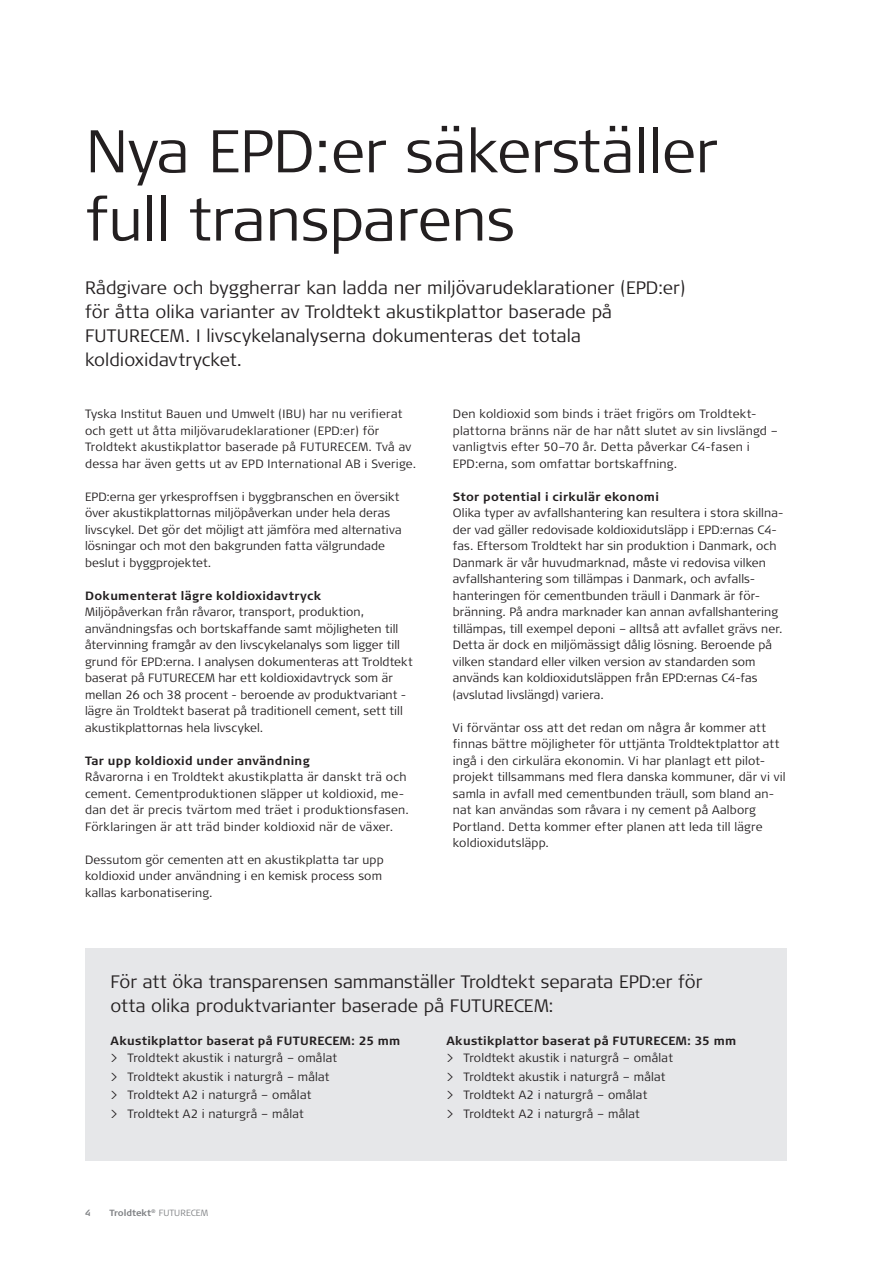
<style>
.page{position:relative;width:893px;height:1263px;background:#fff}
.page>*{position:absolute;margin:0;border:0;box-sizing:border-box;transform-origin:0 0}
.Rubrik{font:300 60px/68.2px "Signa Pro";letter-spacing:-.005em;color:#231f20}
.Underrubrik{font:300 18px/24px "Signa Pro";color:#231f20}
.Brødtext{font:300 12px/16.5px "Signa Pro";letter-spacing:.01em;color:#231f20}
.Mellemrubrik{font:700 12px "Signa Pro";letter-spacing:.025em;color:#231f20}
.t1{font:700 9px "Signa Pro";color:#808285}
.s1{font-weight:300}
</style>
<div class="page">
<div style="left:85px;top:948px;width:702px;height:213px;background:#e6e7e9"></div>
<p class="Rubrik" style="left:86px;top:114px;width:634px">Nya EPD:er säkerställer full transparens</p>
<p class="Underrubrik" style="left:85px;top:275px;width:602px">Rådgivare och byggherrar kan ladda ner miljövarudeklarationer (EPD:er) för åtta olika varianter av Troldtekt akustikplattor baserade på FUTURECEM. I livscykelanalyserna dokumenteras det totala koldioxidavtrycket.</p>
<p class="Brødtext" style="left:85px;top:405px;width:333px">Tyska Institut Bauen und Umwelt (IBU) har nu verifierat och gett ut åtta miljövarudeklarationer (EPD:er) för Troldtekt akustikplattor baserade på FUTURECEM. Två av dessa har även getts ut av EPD International AB i Sverige.</p>
<p class="Brødtext" style="left:85px;top:488px;width:318px">EPD:erna ger yrkesproffsen i byggbranschen en översikt över akustikplattornas miljöpåverkan under hela deras livscykel. Det gör det möjligt att jämföra med alternativa lösningar och mot den bakgrunden fatta välgrundade beslut i byggprojektet.</p>
<p class="Mellemrubrik" style="left:85px;top:587px;width:238px">Dokumenterat lägre koldioxidavtryck</p>
<p class="Brødtext" style="left:85px;top:603px;width:329px">Miljöpåverkan från råvaror, transport, produktion, användningsfas och bortskaffande samt möjligheten till återvinning framgår av den livscykelanalys som ligger till grund för EPD:erna. I analysen dokumenteras att Troldtekt baserat på FUTURECEM har ett koldioxidavtryck som är mellan 26 och 38 procent - beroende av produktvariant - lägre än Troldtekt baserat på traditionell cement, sett till akustikplattornas hela livscykel.</p>
<p class="Mellemrubrik" style="left:85px;top:752px;width:226px">Tar upp koldioxid under användning</p>
<p class="Brødtext" style="left:85px;top:768px;width:325px">Råvarorna i en Troldtekt akustikplatta är danskt trä och cement. Cementproduktionen släpper ut koldioxid, me&shy;dan det är precis tvärtom med träet i produktionsfasen.<br>Förklaringen är att träd binder koldioxid när de växer.</p>
<p class="Brødtext" style="left:85px;top:851px;width:300px">Dessutom gör cementen att en akustikplatta tar upp koldioxid under användning i en kemisk process som kallas karbonatisering.</p>
<p class="Brødtext" style="left:453px;top:405px;width:326px">Den koldioxid som binds i träet frigörs om Troldtekt&shy;plattorna bränns när de har nått slutet av sin livslängd – vanligtvis efter 50–70 år. Detta påverkar C4-fasen i EPD:erna, som omfattar bortskaffning.</p>
<p class="Mellemrubrik" style="left:453px;top:488px;width:208px">Stor potential i cirkulär ekonomi</p>
<p class="Brødtext" style="left:453px;top:504px;width:332px">Olika typer av avfallshantering kan resultera i stora skillna&shy;der vad gäller redovisade koldioxidutsläpp i EPD:ernas C4- fas. Eftersom Troldtekt har sin produktion i Danmark, och Danmark är vår huvudmarknad, måste vi redovisa vilken avfallshantering som tillämpas i Danmark, och avfalls&shy;hanteringen för cementbunden träull i Danmark är för&shy;bränning. På andra marknader kan annan avfallshantering tillämpas, till exempel deponi – alltså att avfallet grävs ner.<br>Detta är dock en miljömässigt dålig lösning. Beroende på vilken standard eller vilken version av standarden som används kan koldioxidutsläppen från EPD:ernas C4-fas (avslutad livslängd) variera.</p>
<p class="Brødtext" style="left:453px;top:719px;width:334px">Vi förväntar oss att det redan om några år kommer att finnas bättre möjligheter för uttjänta Troldtektplattor att ingå i den cirkulära ekonomin. Vi har planlagt ett pilot&shy;projekt tillsammans med flera danska kommuner, där vi vil samla in avfall med cementbunden träull, som bland an&shy;nat kan användas som råvara i ny cement på Aalborg Portland. Detta kommer efter planen att leda till lägre koldioxidutsläpp.</p>
<p class="Underrubrik" style="left:111px;top:969px;width:593px">För att öka transparensen sammanställer Troldtekt separata EPD:er för otta olika produktvarianter baserade på FUTURECEM:</p>
<p class="Mellemrubrik" style="left:446px;top:1033px;width:291px">Akustikplattor baserat på FUTURECEM: 35 mm</p>
<p class="Brødtext" style="left:446px;top:1049px;width:228px">&gt; Troldtekt akustik i naturgrå – omålat</p>
<p class="Brødtext" style="left:446px;top:1067px;width:221px">&gt; Troldtekt akustik i naturgrå – målat</p>
<p class="Brødtext" style="left:446px;top:1086px;width:202px">&gt; Troldtekt A2 i naturgrå – omålat</p>
<p class="Brødtext" style="left:446px;top:1105px;width:195px">&gt; Troldtekt A2 i naturgrå – målat</p>
<p class="Mellemrubrik" style="left:111px;top:1033px;width:291px">Akustikplattor baserat på FUTURECEM: 25 mm</p>
<p class="Brødtext" style="left:111px;top:1049px;width:228px">&gt; Troldtekt akustik i naturgrå – omålat</p>
<p class="Brødtext" style="left:111px;top:1067px;width:221px">&gt; Troldtekt akustik i naturgrå – målat</p>
<p class="Brødtext" style="left:111px;top:1086px;width:202px">&gt; Troldtekt A2 i naturgrå – omålat</p>
<p class="Brødtext" style="left:111px;top:1105px;width:195px">&gt; Troldtekt A2 i naturgrå – målat</p>
<p class="t1" style="left:85px;top:1206px;width:7px">4</p>
<p class="t1" style="left:109px;top:1206px;width:100px">Troldtekt<sup>®</sup> <span class="s1">FUTURECEM</span></p>
</div>
